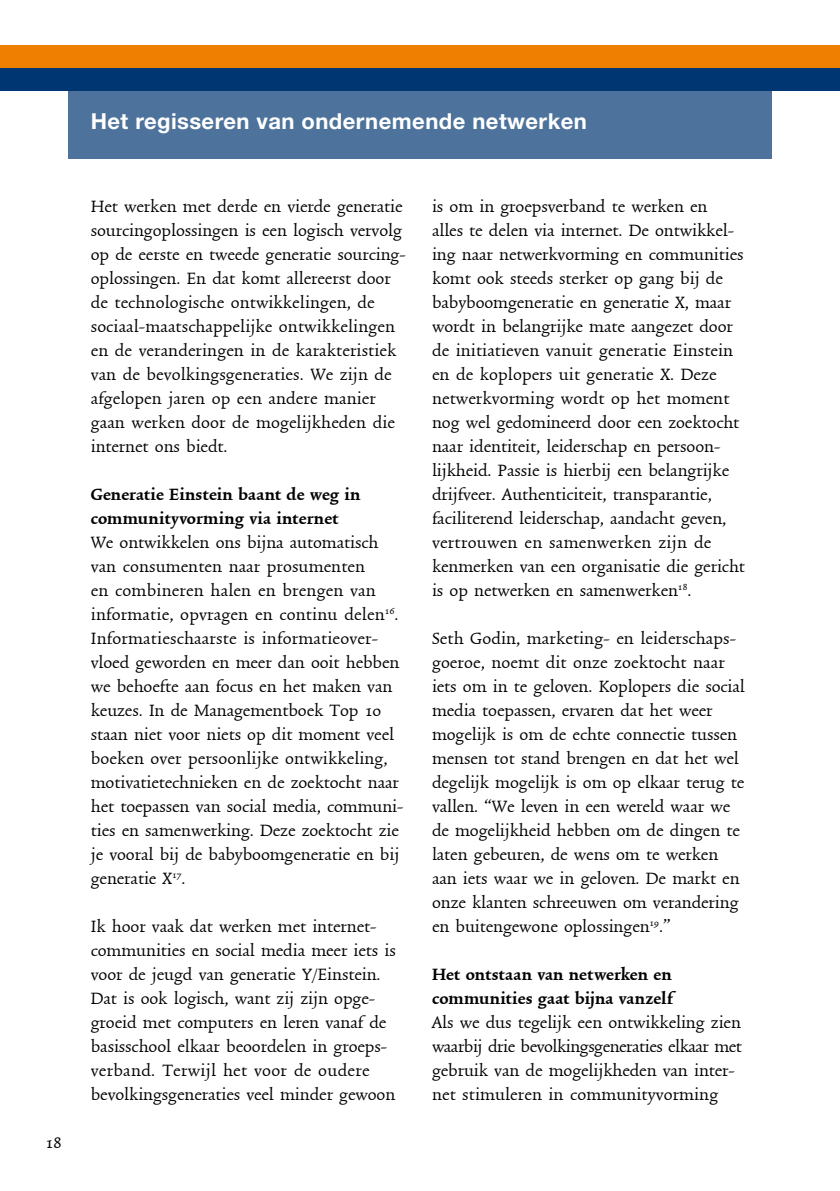
<style>
.page{position:relative;width:840px;height:1191px;background:#fff}
.page>*{position:absolute;margin:0;border:0;box-sizing:border-box;transform-origin:0 0}
.t1{font:700 22px "Helvetica Neue LT Std";letter-spacing:.02em;color:#fff}
.t2{font:19px/24px "Trinite Roman Wide";color:#000}
.t3{font:700 19px/24px "Trinite Roman Wide";letter-spacing:.01em;color:#000}
</style>
<div class="page">
<div style="left:0;top:68px;width:839px;height:23px;background:#003772"></div>
<svg style="left:839px;top:68px;width:1px;height:23px"></svg>
<div style="left:0;top:45px;width:839px;height:23px;background:#ee7f00"></div>
<div style="left:68px;top:91px;width:703px;height:68px;background:#4d739c"></div>
<p class="t2" style="left:45px;top:1130px;width:18px">18</p>
<p class="t1" style="left:91px;top:108px;width:497px">Het regisseren van ondernemende netwerken</p>
<p class="t2" style="left:91px;top:194px;width:316px">Het werken met derde en vierde generatie sourcingoplossingen is een logisch vervolg op de eerste en tweede generatie sourcing&shy;oplossingen. En dat komt allereerst door de technologische ontwikkelingen, de sociaal-maatschappelijke ontwikkelingen en de veranderingen in de karakteristiek van de bevolkingsgeneraties. We zijn de afgelopen jaren op een andere manier gaan werken door de mogelijkheden die internet ons biedt.</p>
<p class="t3" style="left:91px;top:482px;width:271px">Generatie Einstein baant de weg in communityvorming via internet</p>
<p class="t2" style="left:91px;top:530px;width:314px">We ontwikkelen ons bijna automatisch van consumenten naar prosumenten<br>en combineren halen en brengen van informatie, opvragen en continu delen<sup>16</sup>.<br>Informatieschaarste is informatieover&shy;vloed geworden en meer dan ooit hebben we behoefte aan focus en het maken van keuzes. In de Managementboek Top 10 staan niet voor niets op dit moment veel boeken over persoonlijke ontwikkeling, motivatietechnieken en de zoektocht naar het toepassen van social media, communi&shy;ties en samenwerking. Deze zoektocht zie je vooral bij de babyboomgeneratie en bij generatie X<sup>17</sup>.</p>
<p class="t2" style="left:91px;top:914px;width:306px">Ik hoor vaak dat werken met internet&shy;communities en social media meer iets is voor de jeugd van generatie Y/Einstein.<br>Dat is ook logisch, want zij zijn opge&shy;groeid met computers en leren vanaf de basisschool elkaar beoordelen in groeps&shy;verband. Terwijl het voor de oudere bevolkingsgeneraties veel minder gewoon</p>
<p class="t2" style="left:432px;top:194px;width:314px">is om in groepsverband te werken en<br>alles te delen via internet. De ontwikkel&shy;ing naar netwerkvorming en communities komt ook steeds sterker op gang bij de babyboomgeneratie en generatie X, maar wordt in belangrijke mate aangezet door de initiatieven vanuit generatie Einstein en de koplopers uit generatie X. Deze netwerkvorming wordt op het moment nog wel gedomineerd door een zoektocht naar identiteit, leiderschap en persoon&shy;lijkheid. Passie is hierbij een belangrijke drijfveer. Authenticiteit, transparantie, faciliterend leiderschap, aandacht geven, vertrouwen en samenwerken zijn de kenmerken van een organisatie die gericht is op netwerken en samenwerken<sup>18</sup>.</p>
<p class="t2" style="left:432px;top:626px;width:314px">Seth Godin, marketing- en leiderschaps&shy;goeroe, noemt dit onze zoektocht naar iets om in te geloven. Koplopers die social media toepassen, ervaren dat het weer mogelijk is om de echte connectie tussen mensen tot stand brengen en dat het wel degelijk mogelijk is om op elkaar terug te vallen. “We leven in een wereld waar we de mogelijkheid hebben om de dingen te laten gebeuren, de wens om te werken aan iets waar we in geloven. De markt en onze klanten schreeuwen om verandering en buitengewone oplossingen<sup>19</sup>.”</p>
<p class="t3" style="left:432px;top:962px;width:242px">Het ontstaan van netwerken en communities gaat bijna vanzelf</p>
<p class="t2" style="left:432px;top:1010px;width:311px">Als we dus tegelijk een ontwikkeling zien waarbij drie bevolkingsgeneraties elkaar met gebruik van de mogelijkheden van inter&shy;net stimuleren in communityvorming</p>
</div>
